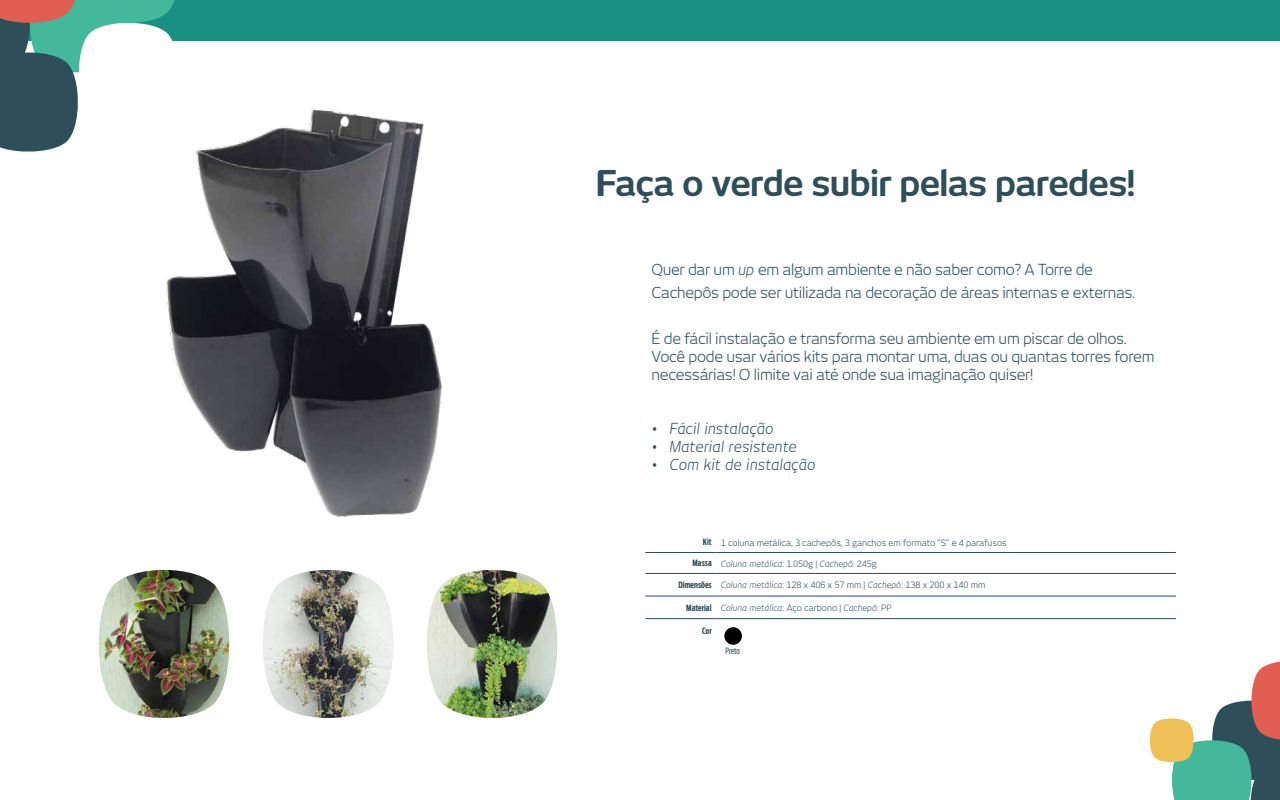
<style>
.page{position:relative;width:1280px;height:800px;background:#fff}
.page>*{position:absolute;margin:0;border:0;box-sizing:border-box;transform-origin:0 0}
.t1{font:700 35px "New June";letter-spacing:-.02em;color:#2e4e5a}
.t2{font:15px/18px "New June";letter-spacing:-.02em;color:#2e4e5a}
.t3{font:italic 15px "New June";color:#2e4e5a}
.t4{font:8.6px "New June";color:#2e4e5a}
.t5{font:italic 8.6px "New June";color:#2e4e5a}
.t6{font:8.6px "Antenna Extra Cond";letter-spacing:-.01em;color:#2e4e5a}
.t7{font:700 8.6px "Antenna Extra Cond";color:#2e4e5a}
.s1{font-style:italic}
.s2{font-family:"Antenna Extra Cond";font-weight:700}
.s3{font-family:"Antenna Extra Cond";font-weight:700;font-style:normal}
.s4{font-style:normal}
</style>
<div class="page">
<div style="left:0;top:0;width:1280px;height:41px;background:#1a9082"></div>
<svg style="left:1150px;top:661px;width:130px;height:139px"></svg>
<svg style="left:0;top:0;width:174px;height:152px"></svg>
<hr style="left:645px;top:552px;width:71px;height:1px;background:#2e4e5a">
<hr style="left:716px;top:552px;width:460px;height:1px;background:#2e4e5a">
<hr style="left:645px;top:573px;width:71px;height:1px;background:#2e4e5a">
<hr style="left:716px;top:573px;width:460px;height:1px;background:#2e4e5a">
<hr style="left:645px;top:596px;width:71px;height:1px;background:#2e4e5a">
<hr style="left:716px;top:596px;width:460px;height:1px;background:#2e4e5a">
<hr style="left:645px;top:618px;width:71px;height:1px;background:#2e4e5a">
<hr style="left:716px;top:618px;width:460px;height:1px;background:#2e4e5a">
<div style="left:724px;top:627px;width:18px;height:18px;background:#000101;border-radius:50%"></div>
<img style="left:99px;top:570px;width:131px;height:148px">
<img style="left:263px;top:570px;width:130px;height:148px">
<img style="left:427px;top:570px;width:131px;height:148px">
<img style="left:120px;top:49px;width:322px;height:468px">
<h1 class="t1" style="left:596px;top:163px;width:541px">Faça o verde subir pelas paredes!</h1>
<p class="t2" style="left:652px;top:258px;width:485px;line-height:23px">Quer dar um <span class="s1">up</span> em algum ambiente e não saber como? A Torre de<br>Cachepôs pode ser utilizada na decoração de áreas internas e externas.</p>
<p class="t2" style="left:652px;top:329px;width:504px">É de fácil instalação e transforma seu ambiente em um piscar de olhos.<br>Você pode usar vários kits para montar uma, duas ou quantas torres forem necessárias! O limite vai até onde sua imaginação quiser!</p>
<p class="t3" style="left:652px;top:420px;width:123px">• Fácil instalação</p>
<p class="t3" style="left:652px;top:438px;width:147px">• Material resistente</p>
<p class="t3" style="left:652px;top:456px;width:165px">• Com kit de instalação</p>
<p class="t4" style="left:703px;top:537px;width:305px"><span class="s2">Kit</span> 1 coluna metálica, 3 cachepôs, 3 ganchos em formato “S” e 4 parafusos</p>
<p class="t5" style="left:693px;top:558px;width:186px"><span class="s3">Massa</span> Coluna metálica: <span class="s4">1.050g |</span> Cachepô: <span class="s4">245g</span></p>
<p class="t4" style="left:678px;top:580px;width:309px"><span class="s2">Dimensões</span> <span class="s1">Coluna metálica:</span> 128 x 406 x 57 mm | <span class="s1">Cachepô:</span> 138 x 200 x 140 mm</p>
<p class="t5" style="left:686px;top:603px;width:207px"><span class="s3">Material</span> Coluna metálica: <span class="s4">Aço carbono |</span> Cachepô: <span class="s4">PP</span></p>
<p class="t7" style="left:702px;top:626px;width:11px">Cor</p>
<p class="t6" style="left:725px;top:646px;width:16px">Preto</p>
</div>
